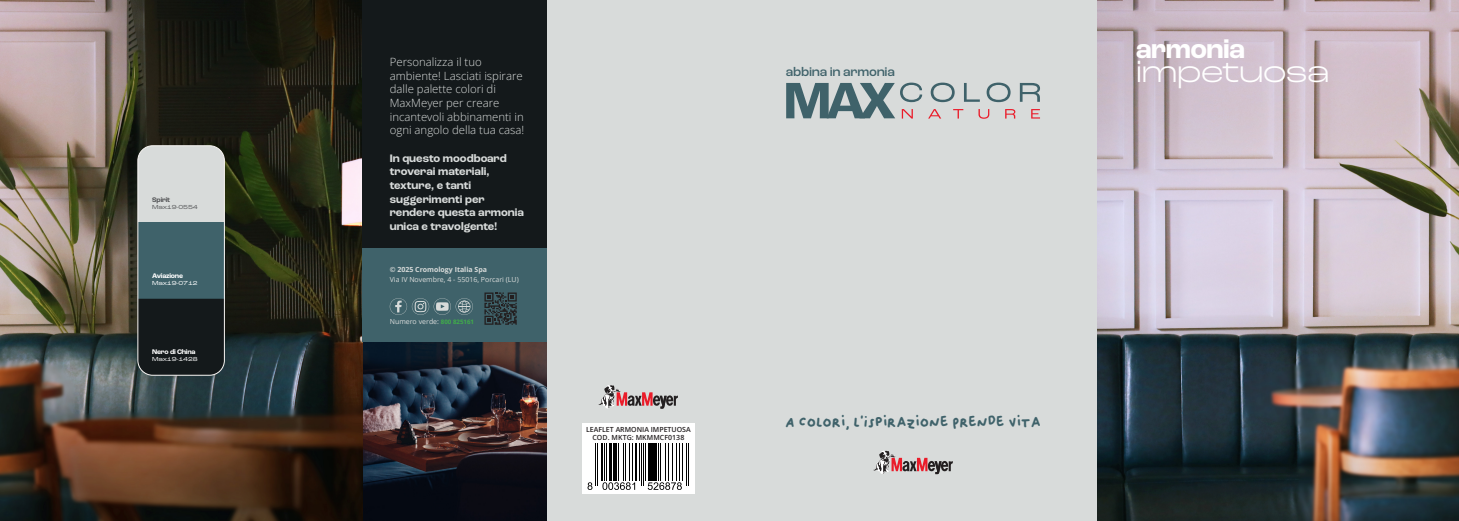
<style>
.page{position:relative;width:1459px;height:521px;background:#fff}
.page>*{position:absolute;margin:0;border:0;box-sizing:border-box;transform-origin:0 0}
.t1{font:300 expanded 31.5px "Roc Grotesk";letter-spacing:-.03em;color:#fff}
.t2{font:700 28px "Roc Grotesk";letter-spacing:-.02em;color:#fff}
.t3{font:15.84px "Oliver";color:#3f626a}
.t4{font:500 13.12px "Roc Grotesk";letter-spacing:-.02em;color:#3f626a}
.t5{font:300 11.38px/13.7px "Open Sans";color:#d8dbda}
.t6{font:700 11.38px/13.7px "Roc Grotesk";color:#d8dbda}
.t7{font:7px "Open Sans";color:#d8dbda}
.t8{font:600 7px "Open Sans";color:#231f20}
.t9{font:700 7px "Open Sans";color:#d8dbda}
.t10{font:700 7px "Roc Grotesk";letter-spacing:-.025em;color:#fff}
.t11{font:700 7px "Roc Grotesk";letter-spacing:-.025em;color:#57585a}
.t12{font:expanded 6.12px "Roc Grotesk";letter-spacing:-.025em;color:#fff}
.t13{font:expanded 6.12px "Roc Grotesk";letter-spacing:-.025em;color:#57585a}
.s1{font-weight:700;font-size:6.12px;color:#40ae49}
</style>
<div class="page">
<img style="left:362px;top:342px;width:185px;height:179px">
<img style="left:1096px;top:0;width:362px;height:521px">
<img style="left:0;top:0;width:362px;height:521px">
<div style="left:362px;top:0;width:185px;height:248px;background:#14191b"></div>
<div style="left:362px;top:248px;width:185px;height:94px;background:#3f626a"></div>
<div style="left:547px;top:0;width:549px;height:521px;background:#d8dbda"></div>
<svg style="left:930px;top:83px;width:24px;height:19px"></svg>
<svg style="left:964px;top:83px;width:15px;height:19px"></svg>
<svg style="left:986px;top:83px;width:24px;height:19px"></svg>
<svg style="left:1019px;top:83px;width:21px;height:19px"></svg>
<svg style="left:786px;top:83px;width:136px;height:36px"></svg>
<svg style="left:928px;top:109px;width:13px;height:10px"></svg>
<svg style="left:953px;top:109px;width:10px;height:10px"></svg>
<svg style="left:978px;top:109px;width:11px;height:10px"></svg>
<svg style="left:1005px;top:109px;width:10px;height:10px"></svg>
<svg style="left:1031px;top:109px;width:9px;height:10px"></svg>
<svg style="left:873px;top:451px;width:79px;height:23px"></svg>
<div style="left:138px;top:146px;width:86px;height:76px;background:#d8dbda"></div>
<div style="left:138px;top:222px;width:86px;height:77px;background:#3f626a"></div>
<div style="left:138px;top:299px;width:86px;height:76px;background:#14191b"></div>
<div style="left:137px;top:145px;width:88px;height:230px;border:1px solid #f8f5f3;border-radius:15px"></div>
<svg style="left:598px;top:385px;width:80px;height:24px"></svg>
<div style="left:582px;top:423px;width:112px;height:70px;background:#fff"></div>
<svg style="left:390px;top:298px;width:83px;height:17px"></svg>
<svg style="left:484px;top:292px;width:33px;height:33px"></svg>
<hr style="left:595px;top:443px;width:1px;height:43px;background:#000">
<hr style="left:597px;top:443px;width:1px;height:43px;background:#000">
<hr style="left:601px;top:443px;width:2px;height:37px;background:#000">
<hr style="left:604px;top:443px;width:1px;height:37px;background:#000">
<hr style="left:606px;top:443px;width:1px;height:37px;background:#000">
<hr style="left:609px;top:443px;width:3px;height:37px;background:#000">
<hr style="left:613px;top:443px;width:4px;height:37px;background:#000">
<hr style="left:618px;top:443px;width:1px;height:37px;background:#000">
<hr style="left:623px;top:443px;width:1px;height:37px;background:#000">
<hr style="left:625px;top:443px;width:1px;height:37px;background:#000">
<hr style="left:629px;top:443px;width:1px;height:37px;background:#000">
<hr style="left:632px;top:443px;width:1px;height:37px;background:#000">
<hr style="left:635px;top:443px;width:2px;height:37px;background:#000">
<hr style="left:639px;top:443px;width:1px;height:37px;background:#000">
<hr style="left:640px;top:443px;width:1px;height:43px;background:#000">
<hr style="left:642px;top:443px;width:1px;height:43px;background:#000">
<hr style="left:644px;top:443px;width:1px;height:37px;background:#000">
<hr style="left:647px;top:443px;width:3px;height:37px;background:#000">
<hr style="left:651px;top:443px;width:2px;height:37px;background:#000">
<hr style="left:654px;top:443px;width:2px;height:37px;background:#000">
<hr style="left:658px;top:443px;width:1px;height:37px;background:#000">
<hr style="left:660px;top:443px;width:1px;height:37px;background:#000">
<hr style="left:665px;top:443px;width:1px;height:37px;background:#000">
<hr style="left:668px;top:443px;width:1px;height:37px;background:#000">
<hr style="left:672px;top:443px;width:1px;height:37px;background:#000">
<hr style="left:676px;top:443px;width:1px;height:37px;background:#000">
<hr style="left:679px;top:443px;width:1px;height:37px;background:#000">
<hr style="left:682px;top:443px;width:1px;height:37px;background:#000">
<hr style="left:686px;top:443px;width:1px;height:43px;background:#000">
<hr style="left:688px;top:443px;width:1px;height:43px;background:#000">
<svg style="left:587px;top:482px;width:5px;height:8px"></svg>
<svg style="left:602px;top:482px;width:33px;height:8px"></svg>
<svg style="left:647px;top:482px;width:35px;height:8px"></svg>
<p class="t11" style="left:152px;top:195px;width:19px">Spirit</p>
<p class="t13" style="left:152px;top:203px;width:47px">Max19-0554</p>
<p class="t10" style="left:152px;top:271px;width:32px">Aviazione</p>
<p class="t12" style="left:152px;top:279px;width:47px">Max19-0712</p>
<p class="t10" style="left:152px;top:347px;width:45px">Nero di China</p>
<p class="t12" style="left:152px;top:355px;width:47px">Max19-1428</p>
<p class="t5" style="left:390px;top:55px;width:136px">Personalizza il tuo ambiente! Lasciati ispirare dalle palette colori di<br>MaxMeyer per creare incantevoli abbinamenti in ogni angolo della tua casa!</p>
<p class="t6" style="left:390px;top:151px;width:136px">In questo moodboard troverai materiali, texture, e tanti suggerimenti per rendere questa armonia unica e travolgente!</p>
<p class="t9" style="left:390px;top:264px;width:99px">© 2025 Cromology Italia Spa</p>
<p class="t7" style="left:390px;top:275px;width:130px">Via IV Novembre, 4 - 55016, Porcari (LU)</p>
<p class="t7" style="left:390px;top:317px;width:86px">Numero verde: <span class="s1">800 825161</span></p>
<p class="t8" style="left:586px;top:424px;width:106px">LEAFLET ARMONIA IMPETUOSA</p>
<p class="t8" style="left:592px;top:432px;width:93px">COD. MKTG: MKMMCF0138</p>
<p class="t4" style="left:786px;top:63px;width:110px">abbina in armonia</p>
<p class="t3" style="left:785px;top:414px;width:257px">A Colori, l’Ispirazione Prende Vita</p>
<p class="t2" style="left:1135px;top:31px;width:111px">armonia</p>
<p class="t1" style="left:1135px;top:52px;width:195px">impetuosa</p>
</div>
